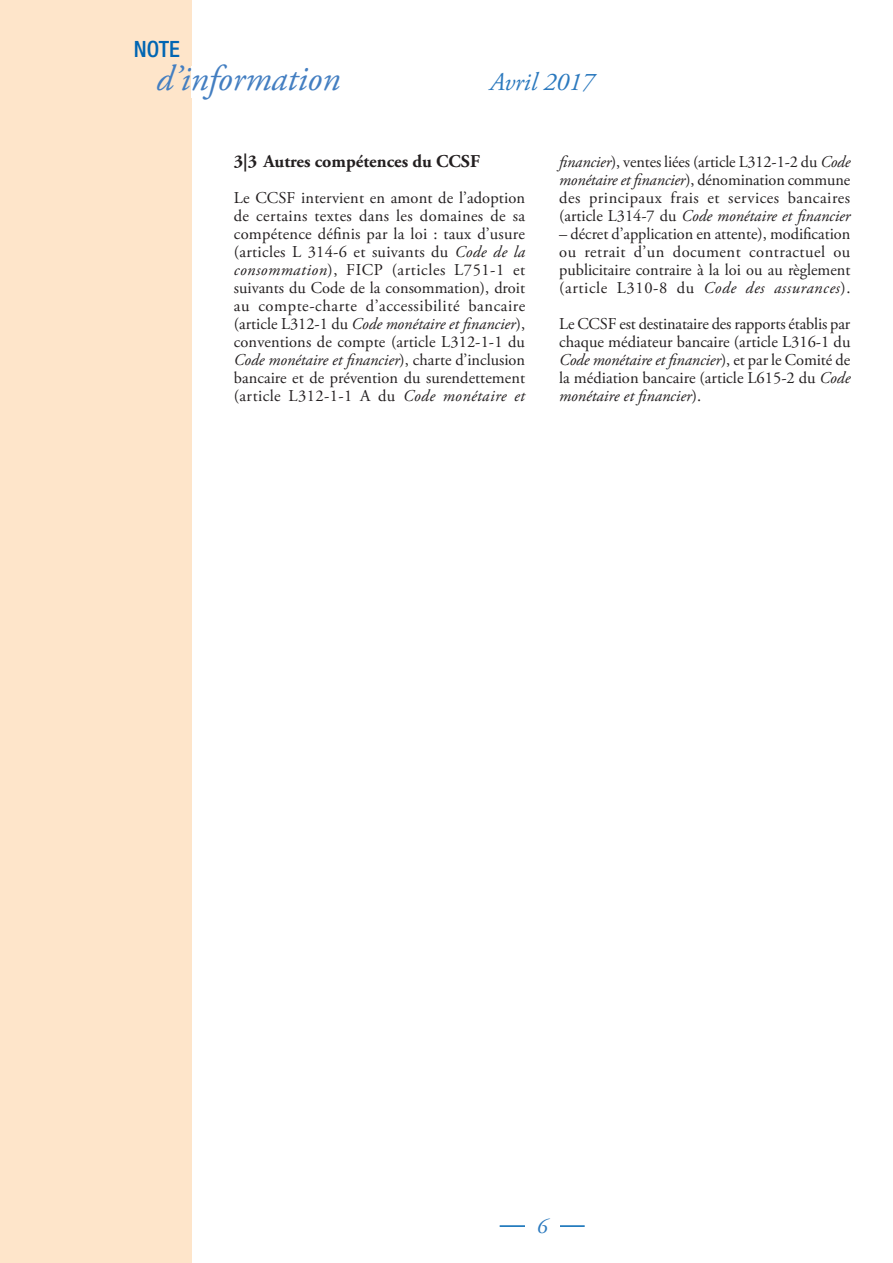
<style>
.page{position:relative;width:893px;height:1263px;background:#fff}
.page>*{position:absolute;margin:0;border:0;box-sizing:border-box;transform-origin:0 0}
.t1{font:italic 36px "Adobe Garamond Pro";color:#437ec1}
.t2{font:italic 25.5px "Adobe Garamond Pro";color:#2b79be}
.t3{font:500 condensed 22.5px "Helvetica Neue LT Std";color:#0166b3}
.t4{font:italic 21px "Adobe Garamond Pro";color:#2b79be}
.t5{font:700 18px "Adobe Garamond Pro";color:#231f20}
.t6{font:16.5px/18px "Adobe Garamond Pro";color:#231f20;text-align:justify}
.s1{font-style:italic}
</style>
<div class="page">
<div style="left:0;top:0;width:191px;height:1263px;background:#fee5ca"></div>
<hr style="left:500px;top:1225px;width:85px;height:2px;background:#0166b3">
<div style="left:525px;top:1218px;width:34px;height:15px;background:#fff"></div>
<h3 class="t3" style="left:134px;top:36px;width:47px">NOTE</h3>
<h1 class="t1" style="left:156px;top:57px;width:185px">d’information</h1>
<h2 class="t2" style="left:490px;top:66px;width:106px">Avril 2017</h2>
<p class="t5" style="left:234px;top:151px;width:247px">3|3 Autres compétences du CCSF</p>
<p class="t6" style="left:234px;top:189px;width:293px">Le CCSF intervient en amont de l’adoption de certains textes dans les domaines de sa compétence définis par la loi : taux d’usure (articles L 314-6 et suivants du <span class="s1">Code de la consommation</span>), FICP (articles L751-1 et suivants du Code de la consommation), droit au compte-charte d’accessibilité bancaire (article L312‑1 du <span class="s1">Code monétaire et financier</span>), conventions de compte (article L312‑1‑1 du <span class="s1">Code monétaire et financier</span>), charte d’inclusion bancaire et de prévention du surendettement (article L312‑1‑1 A du <span class="s1">Code monétaire et</span></p>
<p class="t6" style="left:559px;top:153px;width:293px"><span class="s1">financier</span>), ventes liées (article L312‑1‑2 du <span class="s1">Code monétaire et financier</span>), dénomination commune des principaux frais et services bancaires (article L314‑7 du <span class="s1">Code monétaire et financier</span></p>
<p class="t6" style="left:559px;top:225px;width:293px">– décret d’application en attente), modification ou retrait d’un document contractuel ou publicitaire contraire à la loi ou au règlement (article L310‑8 du <span class="s1">Code des assurances</span>).</p>
<p class="t6" style="left:559px;top:315px;width:293px">Le CCSF est destinataire des rapports établis par chaque médiateur bancaire (article L316‑1 du <span class="s1">Code monétaire et financier</span>), et par le Comité de la médiation bancaire (article L615‑2 du <span class="s1">Code monétaire et financier</span>).</p>
<p class="t4" style="left:537px;top:1214px;width:12px">6</p>
</div>
